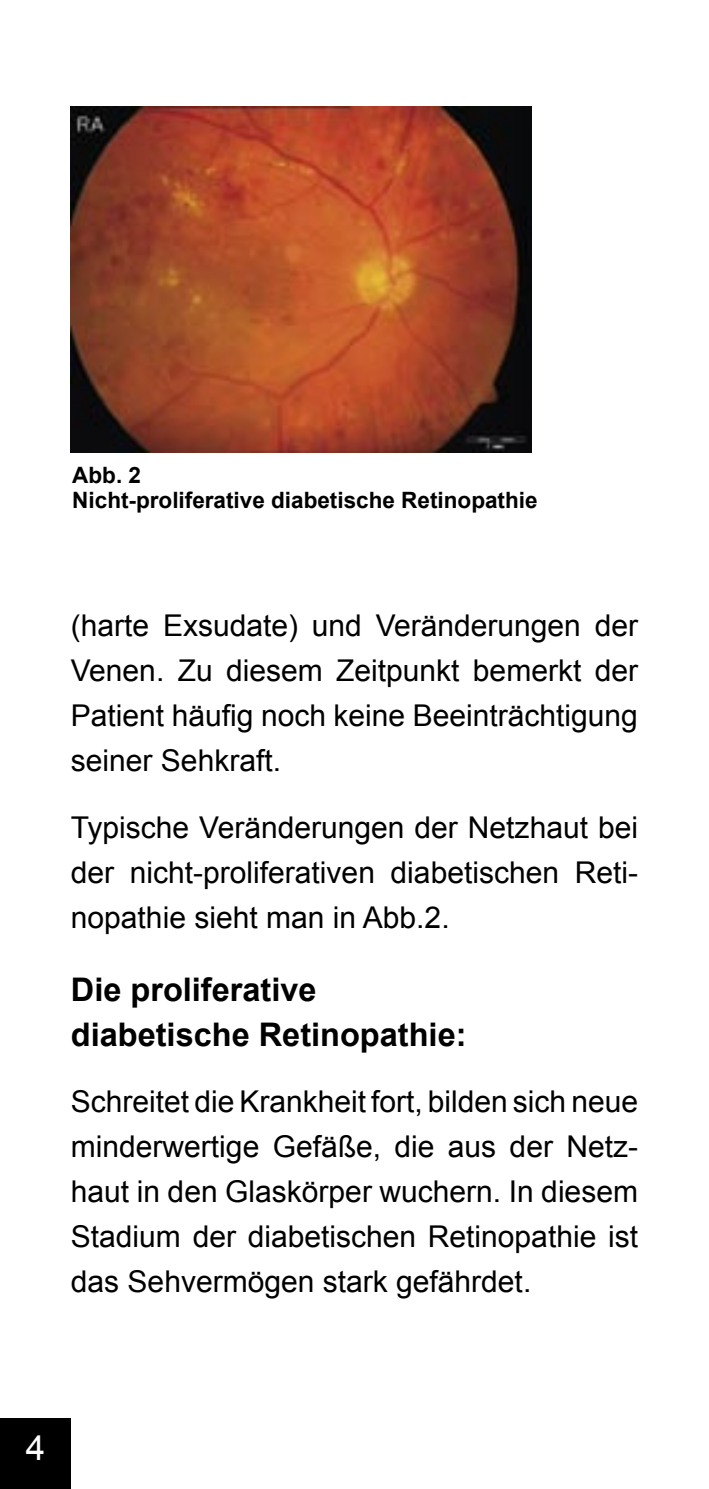
<style>
.page{position:relative;width:709px;height:1489px;background:#fff}
.page>*{position:absolute;margin:0;border:0;box-sizing:border-box;transform-origin:0 0}
.t1{font:35px "Arial";color:#fff}
.t2{font:700 32.5px/45px "Arial";color:#000}
.t3{font:30px/45px "Arial";color:#000;text-align:justify}
.t4{font:700 22.5px/25px "Arial";color:#000}
</style>
<div class="page">
<div style="left:0;top:1417px;width:71px;height:71px;background:#000"></div>
<img style="left:71px;top:106px;width:461px;height:346px">
<p class="t4" style="left:72px;top:463px;width:467px">Abb. 2<br>Nicht-proliferative diabetische Retinopathie</p>
<p class="t3" style="left:71px;top:603px;width:568px">(harte Exsudate) und Veränderungen der Venen. Zu diesem Zeitpunkt bemerkt der Patient häufig noch keine Beeinträchtigung seiner Sehkraft.</p>
<p class="t3" style="left:71px;top:804px;width:568px">Typische Veränderungen der Netzhaut bei der nicht-proliferativen diabetischen Reti&shy;nopathie sieht man in Abb.2.</p>
<p class="t2" style="left:71px;top:968px;width:397px">Die proliferative diabetische Retinopathie:</p>
<p class="t3" style="left:71px;top:1079px;width:568px">Schreitet die Krankheit fort, bilden sich neue minderwertige Gefäße, die aus der Netz&shy;haut in den Glaskörper wuchern. In diesem Stadium der diabetischen Retinopathie ist das Sehvermögen stark gefährdet.</p>
<p class="t1" style="left:26px;top:1424px;width:21px">4</p>
</div>
